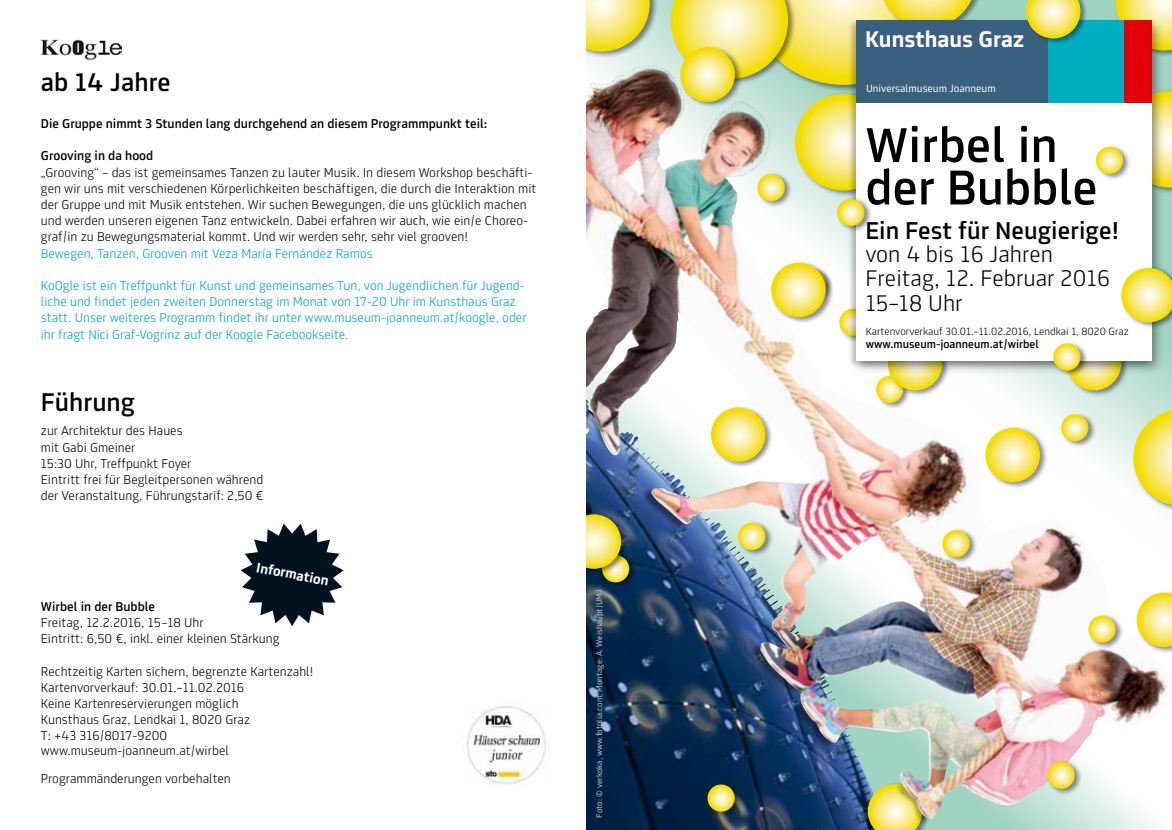
<style>
.page{position:relative;width:1172px;height:830px;background:#fff}
.page>*{position:absolute;margin:0;border:0;box-sizing:border-box;transform-origin:0 0}
.t1{font:500 51.6px/42.5px "Tram Joanneum";color:#000}
.t2{font:500 27px "Tram Joanneum";color:#000}
.t3{font:500 25.65px "Tram Joanneum";color:#000}
.t4{font:300 23.85px/24.5px "Tram Joanneum";color:#000}
.t5{font:700 23.85px "Tram Joanneum";color:#fff}
.t6{font:700 14.7px "Tram Joanneum";color:#fff}
.t7{font:300 13.5px/16.2px "Tram Joanneum";color:#000}
.t8{font:300 13.5px/16.2px "Tram Joanneum";color:#009edf}
.t9{font:500 13.5px "Tram Joanneum";color:#000}
.t10{font:500 12px "Tram Joanneum";color:#000}
.t11{font:300 10.95px "Tram Joanneum";color:#000}
.t12{font:10.95px "Tram Joanneum";color:#fff}
.t13{font:8.7px "Tram Joanneum";color:#c5c6c6}
</style>
<div class="page">
<img style="left:300px;top:0;width:872px;height:830px">
<img style="left:706px;top:697px;width:284px;height:133px">
<div style="left:896px;top:783px;width:27px;height:36px;background:#fff;opacity:.75"></div>
<svg style="left:586px;top:435px;width:29px;height:21px"></svg>
<img style="left:586px;top:73px;width:52px;height:362px">
<div style="left:352px;top:0;width:234px;height:830px;background:#fff"></div>
<svg style="left:241px;top:524px;width:102px;height:102px"></svg>
<div style="left:601px;top:553px;width:36px;height:36px;background:#000;opacity:.45"></div>
<svg style="left:602px;top:555px;width:27px;height:27px"></svg>
<div style="left:565px;top:512px;width:64px;height:64px;background:#000;opacity:.45"></div>
<svg style="left:566px;top:514px;width:55px;height:55px;background:#f4e569"></svg>
<div style="left:838px;top:306px;width:36px;height:37px;background:#000;opacity:.45"></div>
<svg style="left:839px;top:309px;width:27px;height:27px"></svg>
<div style="left:1060px;top:412px;width:36px;height:36px;background:#000;opacity:.45"></div>
<svg style="left:1061px;top:414px;width:27px;height:27px"></svg>
<div style="left:875px;top:373px;width:36px;height:36px;background:#000;opacity:.45"></div>
<svg style="left:876px;top:376px;width:27px;height:27px"></svg>
<div style="left:941px;top:528px;width:36px;height:36px;background:#000;opacity:.45"></div>
<svg style="left:942px;top:530px;width:27px;height:27px"></svg>
<div style="left:743px;top:0;width:207px;height:92px;background:#000;opacity:.45"></div>
<div style="left:552px;top:0;width:106px;height:58px;background:#000;opacity:.45"></div>
<svg style="left:586px;top:0;width:64px;height:52px;background:#eae17a"></svg>
<div style="left:794px;top:91px;width:105px;height:106px;background:#000;opacity:.45"></div>
<svg style="left:795px;top:94px;width:96px;height:96px;background:#f6e663"></svg>
<div style="left:1114px;top:0;width:58px;height:57px;background:#000;opacity:.45"></div>
<svg style="left:1115px;top:0;width:57px;height:50px"></svg>
<div style="left:878px;top:0;width:106px;height:35px;background:#a0d3c2"></div>
<svg style="left:671px;top:0;width:305px;height:85px;background:#ece275"></svg>
<svg style="left:1164px;top:91px;width:8px;height:97px"></svg>
<div style="left:679px;top:45px;width:64px;height:64px;background:#000;opacity:.45"></div>
<svg style="left:680px;top:47px;width:55px;height:55px;background:#f5e55e"></svg>
<div style="left:1065px;top:334px;width:64px;height:63px;background:#000;opacity:.45"></div>
<svg style="left:1066px;top:336px;width:55px;height:54px"></svg>
<div style="left:1135px;top:590px;width:37px;height:64px;background:#000;opacity:.45"></div>
<svg style="left:1136px;top:593px;width:36px;height:54px"></svg>
<div style="left:984px;top:425px;width:64px;height:64px;background:#000;opacity:.45"></div>
<svg style="left:985px;top:428px;width:55px;height:54px;background:#f6e660"></svg>
<div style="left:770px;top:260px;width:64px;height:64px;background:#000;opacity:.45"></div>
<svg style="left:771px;top:263px;width:54px;height:54px;background:#f6e660"></svg>
<div style="left:886px;top:334px;width:64px;height:63px;background:#000;opacity:.45"></div>
<svg style="left:888px;top:336px;width:54px;height:54px"></svg>
<div style="left:756px;top:172px;width:36px;height:36px;background:#000;opacity:.45"></div>
<svg style="left:757px;top:174px;width:28px;height:27px"></svg>
<div style="left:710px;top:405px;width:63px;height:64px;background:#000;opacity:.45"></div>
<svg style="left:711px;top:407px;width:54px;height:55px;background:#f6e660"></svg>
<div style="left:1087px;top:613px;width:36px;height:36px;background:#000;opacity:.45"></div>
<svg style="left:1088px;top:616px;width:27px;height:27px"></svg>
<div style="left:706px;top:782px;width:36px;height:36px;background:#000;opacity:.45"></div>
<svg style="left:707px;top:784px;width:27px;height:28px"></svg>
<div style="left:1046px;top:759px;width:36px;height:36px;background:#000;opacity:.45"></div>
<svg style="left:1047px;top:762px;width:27px;height:27px"></svg>
<div style="left:641px;top:486px;width:197px;height:264px;background:#000;opacity:.47"></div>
<img style="left:651px;top:488px;width:188px;height:255px">
<div style="left:850px;top:18px;width:314px;height:357px;background:#000;opacity:.4"></div>
<div style="left:856px;top:21px;width:295px;height:340px;background:#fff"></div>
<div style="left:1124px;top:20px;width:27px;height:83px;background:#e3000b"></div>
<div style="left:856px;top:20px;width:192px;height:83px;background:#3a607f"></div>
<div style="left:1048px;top:20px;width:76px;height:83px;background:#00aec2"></div>
<div style="left:1132px;top:407px;width:40px;height:106px;background:#000;opacity:.45"></div>
<svg style="left:1133px;top:409px;width:39px;height:97px;background:#efe678"></svg>
<div style="left:1120px;top:266px;width:52px;height:63px;background:#000;opacity:.45"></div>
<svg style="left:1121px;top:268px;width:51px;height:54px;background:#efe475"></svg>
<div style="left:1025px;top:0;width:63px;height:45px;background:#000;opacity:.45"></div>
<svg style="left:1026px;top:0;width:54px;height:39px;background:#d3d46e"></svg>
<div style="left:836px;top:196px;width:36px;height:37px;background:#000;opacity:.45"></div>
<svg style="left:837px;top:199px;width:27px;height:27px"></svg>
<div style="left:1094px;top:144px;width:37px;height:37px;background:#000;opacity:.45"></div>
<svg style="left:1095px;top:147px;width:28px;height:27px"></svg>
<div style="left:1052px;top:341px;width:36px;height:36px;background:#000;opacity:.45"></div>
<svg style="left:1053px;top:343px;width:27px;height:28px"></svg>
<div style="left:481px;top:0;width:105px;height:61px;background:#fff"></div>
<div style="left:481px;top:489px;width:105px;height:111px;background:#fff"></div>
<img style="left:41px;top:39px;width:80px;height:21px">
<img style="left:466px;top:706px;width:80px;height:79px">
<h2 class="t2" style="left:41px;top:66px;width:131px">ab 14 Jahre</h2>
<p class="t9" style="left:41px;top:116px;width:448px">Die Gruppe nimmt 3 Stunden lang durchgehend an diesem Programmpunkt teil:</p>
<p class="t9" style="left:41px;top:148px;width:114px">Grooving in da hood</p>
<p class="t7" style="left:41px;top:164px;width:497px">„Grooving“ – das ist gemeinsames Tanzen zu lauter Musik. In diesem Workshop beschäfti&shy;gen wir uns mit verschiedenen Körperlichkeiten beschäftigen, die durch die Interaktion mit der Gruppe und mit Musik entstehen. Wir suchen Bewegungen, die uns glücklich machen und werden unseren eigenen Tanz entwickeln. Dabei erfahren wir auch, wie ein/e Choreo&shy;graf/in zu Bewegungsmaterial kommt. Und wir werden sehr, sehr viel grooven!</p>
<p class="t8" style="left:41px;top:245px;width:333px">Bewegen, Tanzen, Grooven mit Veza María Fernández Ramos</p>
<p class="t8" style="left:41px;top:277px;width:487px">KoOgle ist ein Treffpunkt für Kunst und gemeinsames Tun, von Jugendlichen für Jugend&shy;liche und findet jeden zweiten Donnerstag im Monat von 17-20 Uhr im Kunsthaus Graz statt. Unser weiteres Programm findet ihr unter www.museum-joanneum.at/koogle, oder ihr fragt Nici Graf-Vogrinz auf der Koogle Facebookseite.</p>
<h2 class="t2" style="left:41px;top:386px;width:96px">Führung</h2>
<p class="t7" style="left:41px;top:423px;width:224px">zur Architektur des Haues<br>mit Gabi Gmeiner<br>15:30 Uhr, Treffpunkt Foyer<br>Eintritt frei für Begleitpersonen während der Veranstaltung, Führungstarif: 2,50 €</p>
<p class="t6" style="left:258px;top:558px;width:75px;rotate:11deg">Information</p>
<p class="t9" style="left:41px;top:598px;width:116px">Wirbel in der Bubble</p>
<p class="t7" style="left:41px;top:614px;width:240px">Freitag, 12.2.2016, 15–18 Uhr<br>Eintritt: 6,50 €, inkl. einer kleinen Stärkung</p>
<p class="t7" style="left:41px;top:663px;width:274px">Rechtzeitig Karten sichern, begrenzte Kartenzahl!<br>Kartenvorverkauf: 30.01.–11.02.2016<br>Keine Kartenreservierungen möglich<br>Kunsthaus Graz, Lendkai 1, 8020 Graz<br>T: +43 316/8017-9200</p>
<p class="t7" style="left:41px;top:736px;width:191px;line-height:28.5px">www.museum-joanneum.at/wirbel<br>Programmänderungen vorbehalten</p>
<p class="t13" style="left:594px;top:818px;width:229px;rotate:-90deg">Foto: © verkoka, www.fotolia.com, Montage: A. Weishaupt/UMJ</p>
<h3 class="t5" style="left:865px;top:25px;width:160px">Kunsthaus Graz</h3>
<p class="t12" style="left:866px;top:82px;width:131px">Universalmuseum Joanneum</p>
<h1 class="t1" style="left:865px;top:124px;width:234px">Wirbel in der Bubble</h1>
<h3 class="t3" style="left:865px;top:215px;width:255px">Ein Fest für Neugierige!</h3>
<h3 class="t4" style="left:865px;top:242px;width:246px">von 4 bis 16 Jahren<br>Freitag, 12. Februar 2016<br>15–18 Uhr</h3>
<p class="t11" style="left:866px;top:325px;width:264px">Kartenvorverkauf 30.01.–11.02.2016, Lendkai 1, 8020 Graz</p>
<p class="t10" style="left:866px;top:337px;width:174px">www.museum-joanneum.at/wirbel</p>
</div>
